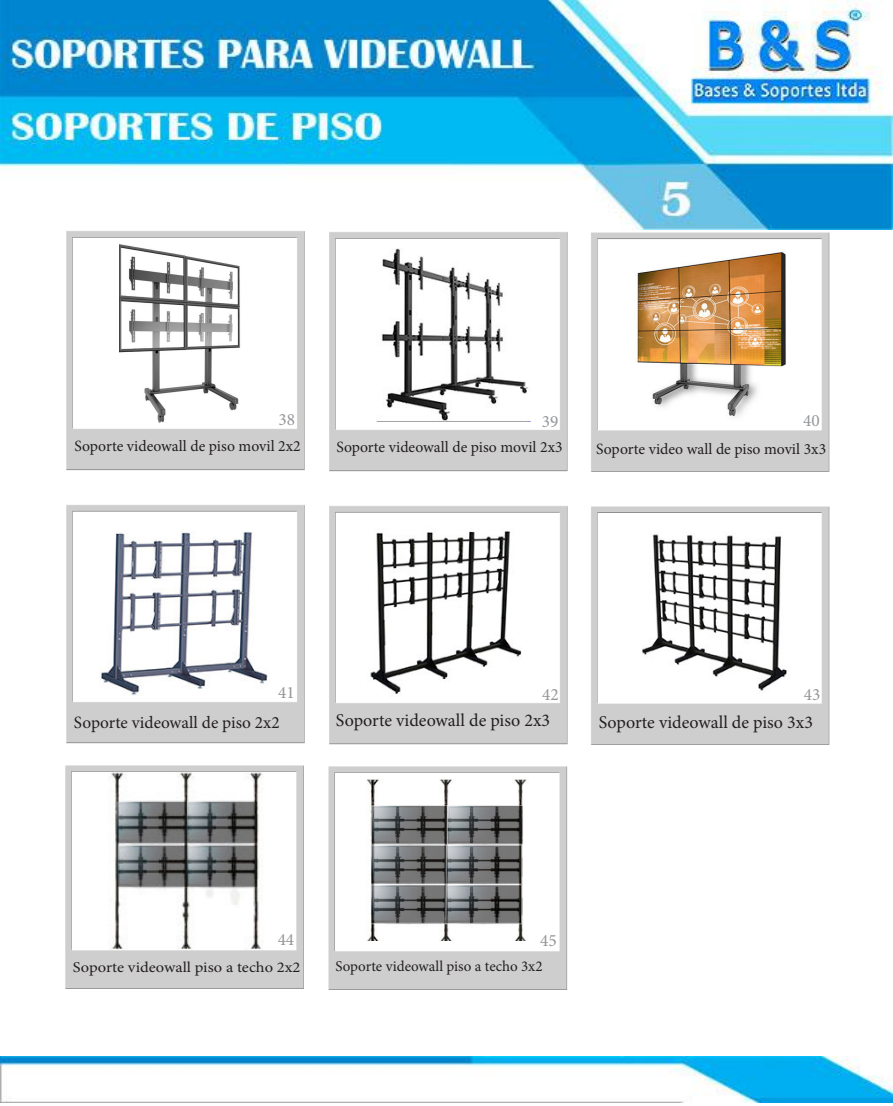
<style>
.page{position:relative;width:893px;height:1106px;background:#fff}
.page>*{position:absolute;margin:0;border:0;box-sizing:border-box;transform-origin:0 0}
.t1{font:18px "Minion Pro";color:#231f20}
.t2{font:17.25px "Minion Pro";color:#231f20}
.t3{font:17.25px "Minion Pro";color:#939598}
.t4{font:15.6px "Minion Pro";color:#231f20}
.t5{font:15px "Minion Pro";color:#231f20;scale:1.1 1}
.t6{font:15px "Minion Pro";color:#231f20}
</style>
<div class="page">
<img style="left:65px;top:765px;width:503px;height:225px">
<img style="left:66px;top:505px;width:764px;height:240px">
<img style="left:66px;top:229px;width:773px;height:243px">
<img style="left:119px;top:241px;width:123px;height:185px">
<img style="left:370px;top:248px;width:160px;height:174px">
<img style="left:629px;top:250px;width:167px;height:171px">
<img style="left:92px;top:516px;width:184px;height:179px">
<img style="left:360px;top:520px;width:176px;height:181px">
<img style="left:628px;top:524px;width:168px;height:176px">
<img style="left:355px;top:779px;width:185px;height:161px">
<img style="left:108px;top:772px;width:157px;height:177px">
<img style="left:1px;top:1056px;width:892px;height:47px">
<img style="left:0;top:0;width:892px;height:229px">
<p class="t3" style="left:279px;top:407px;width:18px">38</p>
<p class="t3" style="left:542px;top:410px;width:18px">39</p>
<p class="t3" style="left:803px;top:409px;width:18px">40</p>
<p class="t4" style="left:74px;top:436px;width:228px">Soporte videowall de piso movil 2x2</p>
<p class="t4" style="left:336px;top:436px;width:228px">Soporte videowall de piso movil 2x3</p>
<p class="t4" style="left:596px;top:439px;width:232px">Soporte video wall de piso movil 3x3</p>
<p class="t3" style="left:278px;top:681px;width:18px">41</p>
<p class="t3" style="left:542px;top:683px;width:18px">42</p>
<p class="t3" style="left:804px;top:683px;width:18px">43</p>
<p class="t2" style="left:74px;top:710px;width:207px">Soporte videowall de piso 2x2</p>
<p class="t1" style="left:336px;top:708px;width:216px">Soporte videowall de piso 2x3</p>
<p class="t1" style="left:599px;top:710px;width:216px">Soporte videowall de piso 3x3</p>
<p class="t3" style="left:278px;top:927px;width:18px">44</p>
<p class="t3" style="left:540px;top:928px;width:18px">45</p>
<p class="t5" style="left:73px;top:957px;width:209px">Soporte videowall piso a techo 2x2</p>
<p class="t6" style="left:335px;top:955px;width:209px">Soporte videowall piso a techo 3x2</p>
</div>
